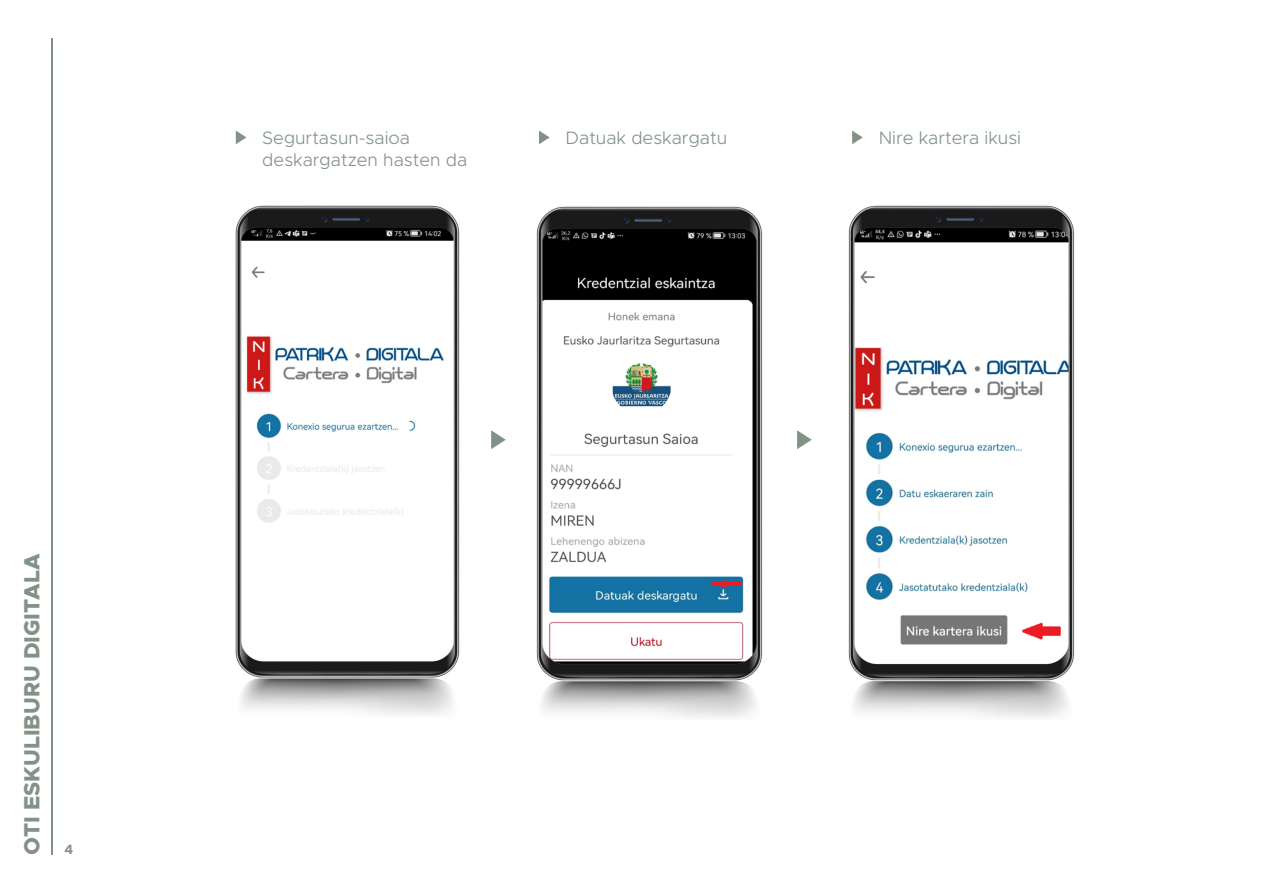
<style>
.page{position:relative;width:1263px;height:893px;background:#fff}
.page>*{position:absolute;margin:0;border:0;box-sizing:border-box;transform-origin:0 0}
.t1{font:800 22.05px "Metropolis";color:#829286}
.t2{font:300 18px/21.6px "Metropolis";color:#829286}
.t3{font:700 13.5px "Metropolis";color:#829286}
</style>
<div class="page">
<hr style="left:51px;top:38px;width:2px;height:817px;background:#829286">
<svg style="left:236px;top:131px;width:10px;height:13px"></svg>
<svg style="left:539px;top:131px;width:11px;height:13px"></svg>
<svg style="left:852px;top:131px;width:11px;height:13px"></svg>
<svg style="left:491px;top:430px;width:15px;height:19px"></svg>
<svg style="left:797px;top:430px;width:15px;height:19px"></svg>
<img style="left:235px;top:205px;width:225px;height:510px">
<img style="left:536px;top:206px;width:227px;height:512px">
<img style="left:848px;top:205px;width:227px;height:513px">
<p class="t1" style="left:18px;top:855px;width:303px;rotate:-90deg">OTI ESKULIBURU DIGITALA</p>
<p class="t3" style="left:65px;top:840px;width:10px">4</p>
<p class="t2" style="left:262px;top:127px;width:206px">Segurtasun-saioa deskargatzen hasten da</p>
<p class="t2" style="left:565px;top:127px;width:163px">Datuak deskargatu</p>
<p class="t2" style="left:879px;top:127px;width:144px">Nire kartera ikusi</p>
</div>
